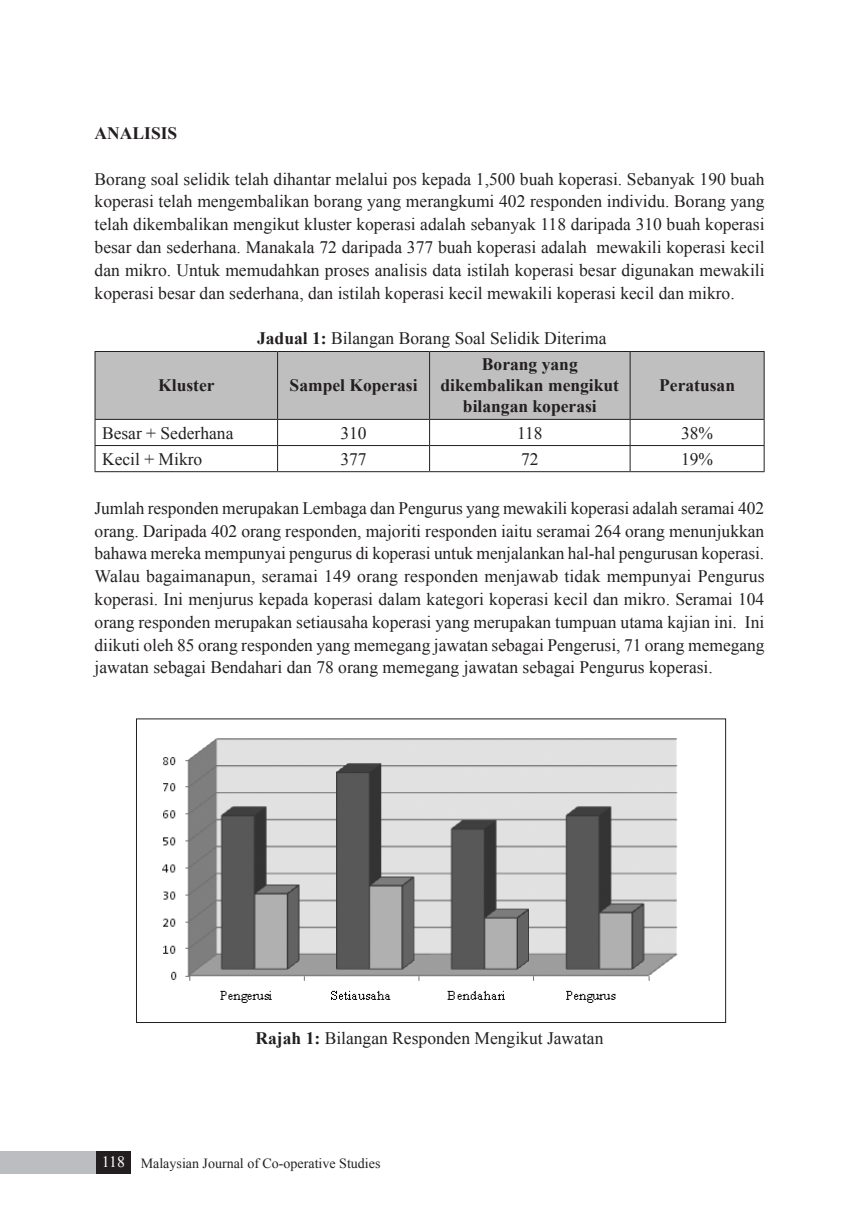
<style>
.page{position:relative;width:859px;height:1226px;background:#fff}
.page>*{position:absolute;margin:0;border:0;box-sizing:border-box;transform-origin:0 0}
.t1{font:17.5px/22.8px "Times New Roman";color:#231f20;text-align:justify}
.t2{font:700 17.5px/21px "Times New Roman";color:#231f20;text-align:center}
.t3{font:14px "Times New Roman";color:#231f20}
.s1{font-weight:700}
.s2{font-size:15.75px;color:#fff}
</style>
<div class="page">
<div style="left:96px;top:1150px;width:35px;height:23px;background:#231f20"></div>
<div style="left:0;top:1150px;width:96px;height:23px;background:#bcbdc0"></div>
<div style="left:95px;top:352px;width:668px;height:67px;background:#bfbfbf"></div>
<hr style="left:94px;top:351px;width:183px;height:1px;background:#231f20">
<hr style="left:94px;top:352px;width:1px;height:67px;background:#231f20">
<hr style="left:277px;top:351px;width:152px;height:1px;background:#231f20">
<hr style="left:277px;top:352px;width:1px;height:67px;background:#231f20">
<hr style="left:429px;top:351px;width:201px;height:1px;background:#231f20">
<hr style="left:429px;top:352px;width:1px;height:67px;background:#231f20">
<hr style="left:630px;top:351px;width:134px;height:1px;background:#231f20">
<hr style="left:629px;top:352px;width:1px;height:67px;background:#231f20">
<hr style="left:763px;top:352px;width:1px;height:67px;background:#231f20">
<hr style="left:94px;top:419px;width:183px;height:1px;background:#231f20">
<hr style="left:277px;top:419px;width:152px;height:1px;background:#231f20">
<hr style="left:429px;top:419px;width:201px;height:1px;background:#231f20">
<hr style="left:630px;top:419px;width:134px;height:1px;background:#231f20">
<hr style="left:94px;top:445px;width:183px;height:1px;background:#231f20">
<svg style="left:94px;top:420px;width:1px;height:51px"></svg>
<hr style="left:277px;top:445px;width:152px;height:1px;background:#231f20">
<svg style="left:277px;top:420px;width:1px;height:51px"></svg>
<hr style="left:429px;top:445px;width:201px;height:1px;background:#231f20">
<svg style="left:429px;top:420px;width:1px;height:51px"></svg>
<hr style="left:630px;top:445px;width:134px;height:1px;background:#231f20">
<svg style="left:629px;top:420px;width:1px;height:51px"></svg>
<svg style="left:763px;top:420px;width:1px;height:51px"></svg>
<hr style="left:94px;top:471px;width:183px;height:1px;background:#231f20">
<hr style="left:277px;top:471px;width:152px;height:1px;background:#231f20">
<hr style="left:429px;top:471px;width:201px;height:1px;background:#231f20">
<hr style="left:630px;top:471px;width:134px;height:1px;background:#231f20">
<img style="left:162px;top:738px;width:516px;height:265px">
<p class="t2" style="left:94px;top:122px;width:84px">ANALISIS</p>
<p class="t1" style="left:94px;top:167px;width:671px">Borang soal selidik telah dihantar melalui pos kepada 1,500 buah koperasi. Sebanyak 190 buah koperasi telah mengembalikan borang yang merangkumi 402 responden individu. Borang yang telah dikembalikan mengikut kluster koperasi adalah sebanyak 118 daripada 310 buah koperasi besar dan sederhana. Manakala 72 daripada 377 buah koperasi adalah mewakili koperasi kecil dan mikro. Untuk memudahkan proses analisis data istilah koperasi besar digunakan mewakili koperasi besar dan sederhana, dan istilah koperasi kecil mewakili koperasi kecil dan mikro.</p>
<p class="t1" style="left:257px;top:326px;width:351px"><span class="s1">Jadual 1:</span> Bilangan Borang Soal Selidik Diterima</p>
<p class="t2" style="left:158px;top:374px;width:58px">Kluster</p>
<p class="t2" style="left:289px;top:374px;width:129px">Sampel Koperasi</p>
<p class="t2" style="left:440px;top:353px;width:180px">Borang yang dikembalikan mengikut bilangan koperasi</p>
<p class="t2" style="left:659px;top:374px;width:77px">Peratusan</p>
<p class="t1" style="left:102px;top:421px;width:133px">Besar + Sederhana</p>
<p class="t1" style="left:340px;top:421px;width:28px">310</p>
<p class="t1" style="left:517px;top:421px;width:27px">118</p>
<p class="t1" style="left:680px;top:421px;width:34px">38%</p>
<p class="t1" style="left:102px;top:447px;width:102px">Kecil + Mikro</p>
<p class="t1" style="left:340px;top:447px;width:28px">377</p>
<p class="t1" style="left:521px;top:447px;width:19px">72</p>
<p class="t1" style="left:680px;top:447px;width:34px">19%</p>
<p class="t1" style="left:94px;top:496px;width:671px">Jumlah responden merupakan Lembaga dan Pengurus yang mewakili koperasi adalah seramai 402 orang. Daripada 402 orang responden, majoriti responden iaitu seramai 264 orang menunjukkan bahawa mereka mempunyai pengurus di koperasi untuk menjalankan hal-hal pengurusan koperasi.<br>Walau bagaimanapun, seramai 149 orang responden menjawab tidak mempunyai Pengurus koperasi. Ini menjurus kepada koperasi dalam kategori koperasi kecil dan mikro. Seramai 104 orang responden merupakan setiausaha koperasi yang merupakan tumpuan utama kajian ini. Ini diikuti oleh 85 orang responden yang memegang jawatan sebagai Pengerusi, 71 orang memegang jawatan sebagai Bendahari dan 78 orang memegang jawatan sebagai Pengurus koperasi.</p>
<p class="t1" style="left:255px;top:1025px;width:349px"><span class="s1">Rajah 1:</span> Bilangan Responden Mengikut Jawatan</p>
<p class="t3" style="left:102px;top:1153px;width:280px"><span class="s2">118</span> Malaysian Journal of Co-operative Studies</p>
</div>
